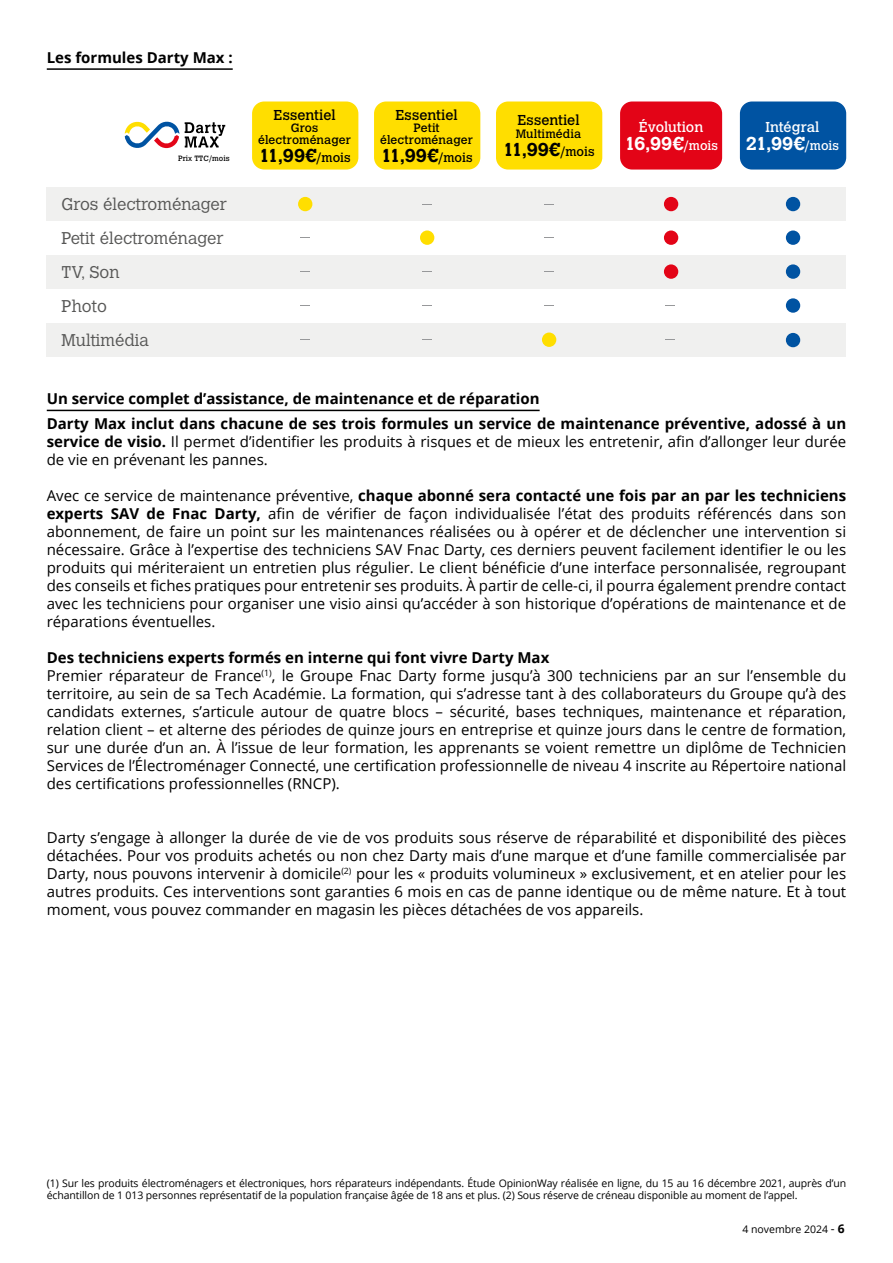
<style>
.page{position:relative;width:893px;height:1263px;background:#fff}
.page>*{position:absolute;margin:0;border:0;box-sizing:border-box;transform-origin:0 0}
.t1{font:700 18.45px "Calvert MT Std";letter-spacing:-.075em;color:#000}
.t2{font:700 18.45px "Calvert MT Std";letter-spacing:-.045em;color:#fff}
.t3{font:300 16.8px/33.9px "Calvert MT Std";color:#575756}
.t4{font:15px/18px "Open Sans";color:#000}
.t5{font:700 15px/24.3px "Open Sans";color:#000}
.t6{font:14.25px "Calvert MT Std";color:#000}
.t7{font:14.25px "Calvert MT Std";letter-spacing:-.005em;color:#fff}
.t8{font:12px/12px "Calvert MT Std";color:#000;text-align:center}
.t9{font:10.5px/12px "Open Sans";letter-spacing:-.01em;color:#000}
.t10{font:7.65px "Calvert MT Std";color:#000}
.s1{font-weight:400;font-size:12.75px}
.s2{font-weight:700}
.s3{font-size:12px}
.s4{font-weight:700;font-size:12px}
</style>
<div class="page">
<hr style="left:47px;top:68px;width:186px;height:2px;background:#000">
<hr style="left:47px;top:410px;width:493px;height:1px;background:#000">
<div style="left:47px;top:187px;width:799px;height:34px;background:#f0f0ef"></div>
<div style="left:47px;top:255px;width:799px;height:34px;background:#f0f0ef"></div>
<div style="left:47px;top:323px;width:799px;height:34px;background:#f0f0ef"></div>
<div style="left:740px;top:101px;width:106px;height:69px;background:#0053a2;border-radius:12px"></div>
<div style="left:786px;top:197px;width:14px;height:14px;background:#0053a2;border-radius:50%"></div>
<div style="left:786px;top:230px;width:14px;height:15px;background:#0053a2;border-radius:50%"></div>
<div style="left:786px;top:264px;width:14px;height:15px;background:#0053a2;border-radius:50%"></div>
<div style="left:786px;top:298px;width:14px;height:15px;background:#0053a2;border-radius:50%"></div>
<div style="left:786px;top:333px;width:14px;height:14px;background:#0053a2;border-radius:50%"></div>
<div style="left:620px;top:101px;width:102px;height:69px;background:#e30417;border-radius:12px"></div>
<div style="left:664px;top:197px;width:14px;height:14px;background:#e30417;border-radius:50%"></div>
<div style="left:664px;top:230px;width:14px;height:15px;background:#e30417;border-radius:50%"></div>
<div style="left:664px;top:264px;width:14px;height:15px;background:#e30417;border-radius:50%"></div>
<div style="left:252px;top:101px;width:106px;height:69px;background:#ffde00;border-radius:12px"></div>
<div style="left:298px;top:197px;width:14px;height:14px;background:#ffde00;border-radius:50%"></div>
<div style="left:496px;top:101px;width:106px;height:69px;background:#ffde00;border-radius:12px"></div>
<div style="left:542px;top:333px;width:14px;height:14px;background:#ffde00;border-radius:50%"></div>
<div style="left:374px;top:101px;width:106px;height:69px;background:#ffde00;border-radius:12px"></div>
<div style="left:420px;top:230px;width:14px;height:15px;background:#ffde00;border-radius:50%"></div>
<svg style="left:185px;top:122px;width:40px;height:25px"></svg>
<svg style="left:125px;top:121px;width:54px;height:28px"></svg>
<p class="t5" style="left:47px;top:45px;width:187px">Les formules Darty Max :</p>
<p class="t6" style="left:274px;top:107px;width:63px">Essentiel</p>
<p class="t8" style="left:258px;top:122px;width:94px">Gros électroménager</p>
<p class="t1" style="left:258px;top:144px;width:94px">11,99€<span class="s1">/mois</span></p>
<p class="t6" style="left:396px;top:107px;width:63px">Essentiel</p>
<p class="t8" style="left:380px;top:122px;width:94px">Petit électroménager</p>
<p class="t10" style="left:178px;top:154px;width:53px">Prix TTC/mois</p>
<p class="t1" style="left:380px;top:144px;width:94px">11,99€<span class="s1">/mois</span></p>
<p class="t3" style="left:62px;top:188px;width:167px">Gros électroménager<br>Petit électroménager<br>TV, Son<br>Photo<br>Multimédia</p>
<p class="t6" style="left:517px;top:112px;width:63px">Essentiel</p>
<p class="t8" style="left:516px;top:128px;width:67px">Multimédia</p>
<p class="t1" style="left:502px;top:138px;width:94px">11,99€<span class="s1">/mois</span></p>
<p class="t7" style="left:639px;top:119px;width:66px">Évolution</p>
<p class="t2" style="left:624px;top:132px;width:95px">16,99€<span class="s1">/mois</span></p>
<p class="t7" style="left:765px;top:119px;width:56px">Intégral</p>
<p class="t2" style="left:746px;top:132px;width:95px">21,99€<span class="s1">/mois</span></p>
<p class="t5" style="left:47px;top:386px;width:801px">Un service complet d’assistance, de maintenance et de réparation<br>Darty Max inclut dans chacune de ses trois formules un service de maintenance préventive, adossé à un</p>
<p class="t4" style="left:47px;top:432px;width:801px"><span class="s2">service de visio.</span> Il permet d’identifier les produits à risques et de mieux les entretenir, afin d’allonger leur durée de vie en prévenant les pannes.</p>
<p class="t4" style="left:47px;top:486px;width:801px;text-align:justify">Avec ce service de maintenance préventive, <span class="s2">chaque abonné sera contacté une fois par an par les techniciens experts SAV de Fnac Darty,</span> afin de vérifier de façon individualisée l’état des produits référencés dans son abonnement, de faire un point sur les maintenances réalisées ou à opérer et de déclencher une intervention si nécessaire. Grâce à l’expertise des techniciens SAV Fnac Darty, ces derniers peuvent facilement identifier le ou les produits qui mériteraient un entretien plus régulier. Le client bénéficie d’une interface personnalisée, regroupant des conseils et fiches pratiques pour entretenir ses produits. À partir de celle-ci, il pourra également prendre contact avec les techniciens pour organiser une visio ainsi qu’accéder à son historique d’opérations de maintenance et de réparations éventuelles.</p>
<p class="t4" style="left:47px;top:648px;width:801px"><span class="s2">Des techniciens experts formés en interne qui font vivre Darty Max<br></span>Premier réparateur de France<sup>(1)</sup>, le Groupe Fnac Darty forme jusqu’à 300 techniciens par an sur l’ensemble du territoire, au sein de sa Tech Académie. La formation, qui s’adresse tant à des collaborateurs du Groupe qu’à des candidats externes, s’articule autour de quatre blocs – sécurité, bases techniques, maintenance et réparation, relation client – et alterne des périodes de quinze jours en entreprise et quinze jours dans le centre de formation, sur une durée d’un an. À l’issue de leur formation, les apprenants se voient remettre un diplôme de Technicien Services de l’Électroménager Connecté, une certification professionnelle de niveau 4 inscrite au Répertoire national des certifications professionnelles (RNCP).</p>
<p class="t4" style="left:47px;top:828px;width:801px;text-align:justify">Darty s’engage à allonger la durée de vie de vos produits sous réserve de réparabilité et disponibilité des pièces détachées. Pour vos produits achetés ou non chez Darty mais d’une marque et d’une famille commercialisée par Darty, nous pouvons intervenir à domicile<sup>(2)</sup> pour les « produits volumineux » exclusivement, et en atelier pour les autres produits. Ces interventions sont garanties 6 mois en cas de panne identique ou de même nature. Et à tout moment, vous pouvez commander en magasin les pièces détachées de vos appareils.</p>
<p class="t9" style="left:47px;top:1177px;width:801px">(1) Sur les produits électroménagers et électroniques, hors réparateurs indépendants. Étude OpinionWay réalisée en ligne, du 15 au 16 décembre 2021, auprès d’un échantillon de 1 013 personnes représentatif de la population française âgée de 18 ans et plus. (2) Sous réserve de créneau disponible au moment de l’appel.</p>
<p class="t9" style="left:742px;top:1223px;width:104px">4 novembre 2024 <span class="s3">-</span> <span class="s4">6</span></p>
</div>
